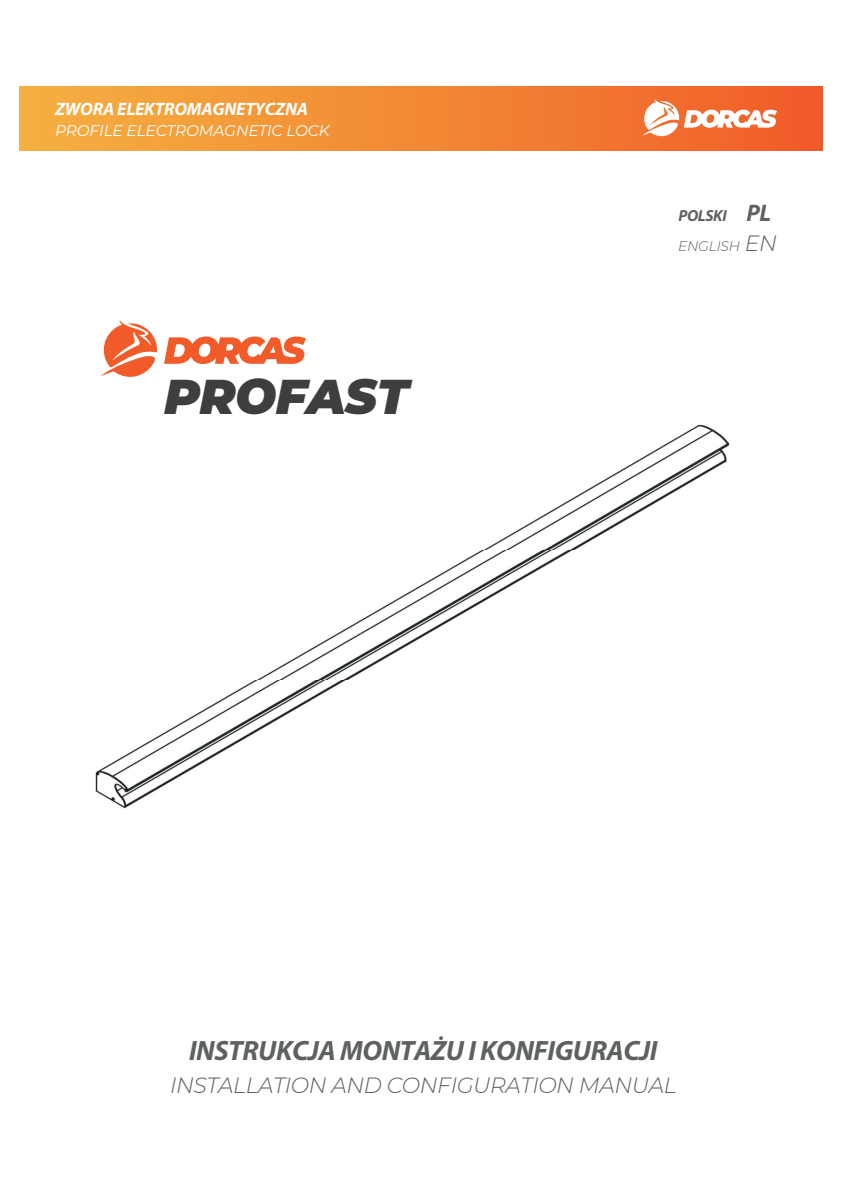
<style>
.page{position:relative;width:842px;height:1191px;background:#fff}
.page>*{position:absolute;margin:0;border:0;box-sizing:border-box;transform-origin:0 0}
.t1{font:italic 900 48.6px "Montserrat";letter-spacing:-.01em;color:#3c3e40}
.t2{font:italic 700 28px "Myriad Pro";letter-spacing:-.015em;color:#5d6161}
.t3{font:italic 300 22px "Montserrat";letter-spacing:-.02em;color:#5d6161}
.t4{font:italic 700 18px "Myriad Pro";letter-spacing:-.01em;color:#fff}
.t5{font:italic 700 16px "Myriad Pro";letter-spacing:-.015em;color:#5d6161}
.t6{font:italic 15.4px "Montserrat";letter-spacing:-.01em;color:#fff}
.t7{font:italic 300 14px "Montserrat";letter-spacing:-.02em;color:#5d6161}
.s1{font-size:24px}
.s2{font-size:22px}
</style>
<div class="page">
<img style="left:95px;top:424px;width:635px;height:385px">
<svg style="left:101px;top:320px;width:56px;height:57px"></svg>
<svg style="left:164px;top:336px;width:142px;height:28px"></svg>
<img style="left:20px;top:86px;width:802px;height:64px">
<svg style="left:641px;top:99px;width:136px;height:40px"></svg>
<p class="t4" style="left:55px;top:97px;width:254px">ZWORA ELEKTROMAGNETYCZNA</p>
<p class="t6" style="left:55px;top:120px;width:276px">PROFILE ELECTROMAGNETIC LOCK</p>
<h1 class="t1" style="left:164px;top:360px;width:246px">PROFAST</h1>
<p class="t5" style="left:678px;top:205px;width:94px">POLSKI <span class="s1">PL</span></p>
<p class="t7" style="left:678px;top:236px;width:100px">ENGLISH <span class="s2">EN</span></p>
<p class="t2" style="left:189px;top:1032px;width:470px">INSTRUKCJA MONTAŻU I KONFIGURACJI</p>
<p class="t3" style="left:170px;top:1070px;width:508px">INSTALLATION AND CONFIGURATION MANUAL</p>
</div>
